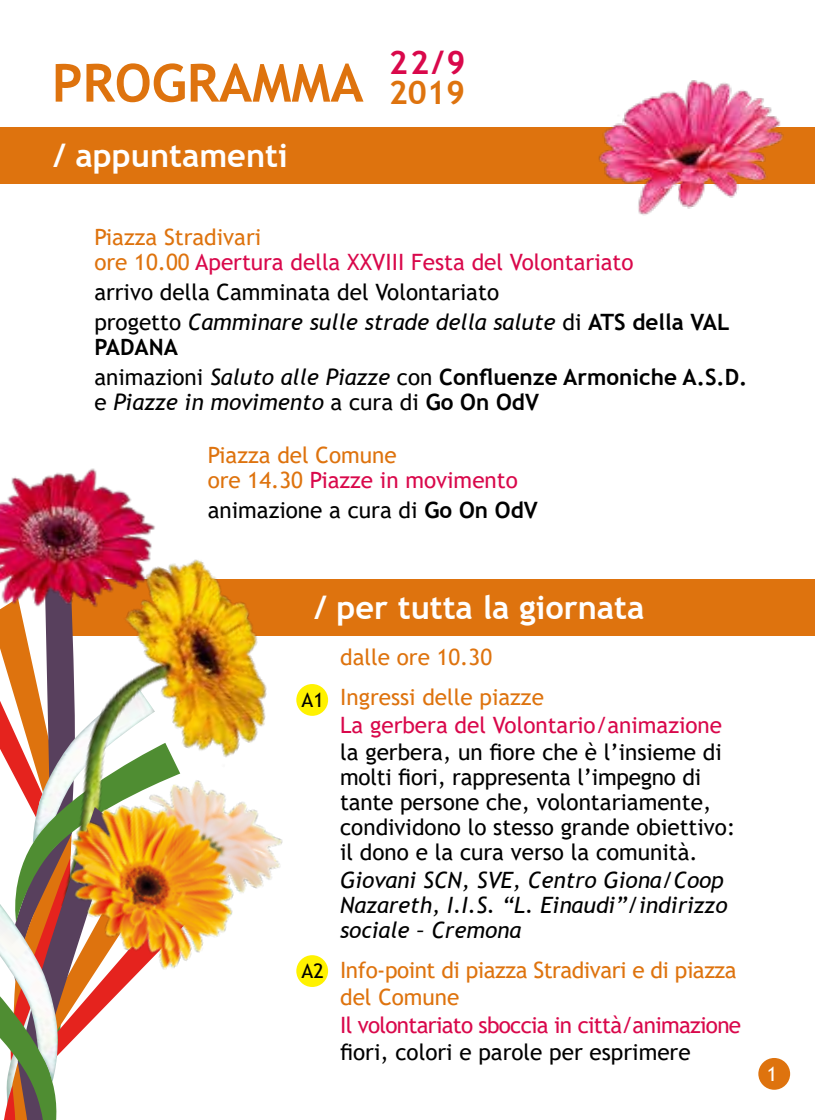
<style>
.page{position:relative;width:815px;height:1120px;background:#fff}
.page>*{position:absolute;margin:0;border:0;box-sizing:border-box;transform-origin:0 0}
.t1{font:700 52.5px "Trebuchet MS";color:#de730e}
.t2{font:700 32.5px "Trebuchet MS";color:#fff}
.t3{font:700 32.5px "Trebuchet MS";color:#d9084b}
.t4{font:700 32.5px "Trebuchet MS";color:#de730e}
.t5{font:22.5px/25px "Trebuchet MS";color:#000}
.t6{font:italic 22.5px/25px "Trebuchet MS";color:#000}
.t7{font:22.5px/25px "Trebuchet MS";color:#d9084b}
.t8{font:22.5px/25px "Trebuchet MS";color:#de730e}
.t9{font:700 22.5px/30px "Trebuchet MS";color:#000}
.t10{font:22.5px/27.5px "Trebuchet MS";letter-spacing:-.02em;color:#de730e}
.t11{font:22.5px "Trebuchet MS";letter-spacing:-.03em;color:#d9084b}
.t12{font:20px "Trebuchet MS";color:#000}
.t13{font:20px "Trebuchet MS";color:#fff}
.s1{color:#de730e}
.s2{font-style:italic}
.s3{font-weight:700}
.s4{font-weight:400}
.s5{font-weight:400;font-style:italic}
.s6{font-style:normal}
.s7{font-weight:700;font-style:normal}
.s8{color:#d9084b}
</style>
<div class="page">
<div style="left:758px;top:1058px;width:32px;height:31px;background:#de730e;border-radius:50%"></div>
<div style="left:53px;top:579px;width:762px;height:57px;background:#de730e"></div>
<img style="left:169px;top:559px;width:160px;height:401px">
<svg style="left:0;top:567px;width:194px;height:553px"></svg>
<img style="left:0;top:468px;width:169px;height:157px">
<img style="left:29px;top:740px;width:272px;height:261px">
<div style="left:0;top:128px;width:815px;height:56px;background:#de730e"></div>
<img style="left:583px;top:80px;width:215px;height:136px">
<div style="left:296px;top:684px;width:32px;height:32px;background:#fff200;border-radius:50%"></div>
<div style="left:296px;top:955px;width:32px;height:32px;background:#fff200;border-radius:50%"></div>
<h1 class="t1" style="left:52px;top:50px;width:313px">PROGRAMMA</h1>
<h2 class="t2" style="left:53px;top:136px;width:236px">/ appuntamenti</h2>
<h2 class="t3" style="left:389px;top:42px;width:78px">22/9</h2>
<h2 class="t4" style="left:389px;top:72px;width:78px">2019</h2>
<p class="t7" style="left:94px;top:225px;width:541px"><span class="s1">Piazza Stradivari<br>ore 10.00</span> Apertura della XXVIII Festa del Volontariato</p>
<p class="t5" style="left:94px;top:277px;width:637px;line-height:30px">arrivo della Camminata del Volontariato<br>progetto <span class="s2">Camminare sulle strade della salute</span> di <span class="s3">ATS della VAL</span></p>
<p class="t9" style="left:94px;top:332px;width:655px">PADANA<br><span class="s4">animazioni</span> <span class="s5">Saluto alle Piazze</span> <span class="s4">con</span> Confluenze Armoniche A.S.D.</p>
<p class="t6" style="left:94px;top:390px;width:446px"><span class="s6">e</span> Piazze in movimento <span class="s6">a cura di</span> <span class="s7">Go On OdV</span></p>
<p class="t8" style="left:208px;top:442px;width:312px">Piazza del Comune<br>ore 14.30 <span class="s8">Piazze in movimento</span></p>
<p class="t5" style="left:208px;top:497px;width:332px">animazione a cura di <span class="s3">Go On OdV</span></p>
<h2 class="t2" style="left:314px;top:587px;width:332px">/ per tutta la giornata</h2>
<p class="t12" style="left:302px;top:687px;width:24px">A1</p>
<p class="t12" style="left:302px;top:958px;width:24px">A2</p>
<p class="t8" style="left:340px;top:637px;width:205px;line-height:40px">dalle ore 10.30<br>Ingressi delle piazze</p>
<p class="t7" style="left:340px;top:712px;width:384px">La gerbera del Volontario/animazione</p>
<p class="t5" style="left:340px;top:739px;width:397px">la gerbera, un fiore che è l’insieme di molti fiori, rappresenta l’impegno di tante persone che, volontariamente, condividono lo stesso grande obiettivo: il dono e la cura verso la comunità.</p>
<p class="t6" style="left:340px;top:867px;width:389px">Giovani SCN, SVE, Centro Giona/Coop<br>Nazareth, I.I.S. “L. Einaudi”/indirizzo sociale – Cremona</p>
<p class="t10" style="left:340px;top:956px;width:398px">Info-point di piazza Stradivari e di piazza del Comune</p>
<p class="t11" style="left:340px;top:1010px;width:403px">Il volontariato sboccia in città/animazione</p>
<p class="t5" style="left:340px;top:1039px;width:352px">fiori, colori e parole per esprimere</p>
<p class="t13" style="left:767px;top:1061px;width:12px">1</p>
</div>
